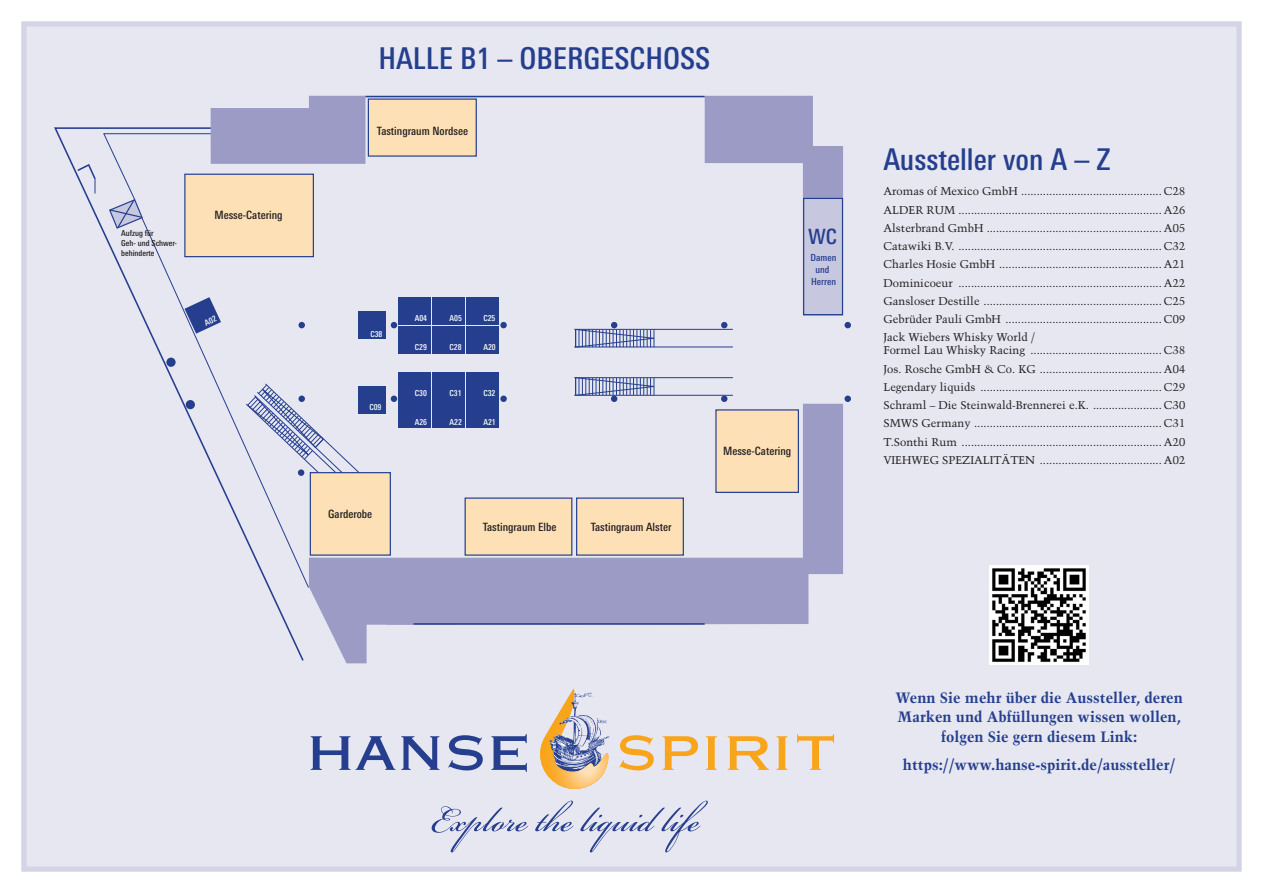
<style>
.page{position:relative;width:1263px;height:893px;background:#fff}
.page>*{position:absolute;margin:0;border:0;box-sizing:border-box;transform-origin:0 0}
.t1{font:93px "M Spartan Size Four";color:#f9a51b}
.t2{font:53.25px "Bickham Script Std";color:#253f8e}
.t3{font:500 condensed 30px "LT Univers";color:#253f8e}
.t4{font:500 condensed 21px "LT Univers";color:#253f8e}
.t5{font:700 15px/19.5px "Trump Mediaeval";color:#253f8e;text-align:center}
.t6{font:500 condensed 11.4px "LT Univers";color:#231f20}
.t7{font:11.25px/18.3px "Trump Mediaeval";color:#231f20;text-align:justify}
.t8{font:500 condensed 9.75px/11.7px "LT Univers";color:#253f8e;text-align:center}
.t9{font:500 condensed 8.25px "LT Univers";color:#fff}
.t10{font:500 condensed 8.25px/9.9px "LT Univers";color:#231f20}
.t11{font:500 condensed 6.9px "LT Univers";color:#fff}
.s1{color:#253f8e}
</style>
<div class="page">
<div style="left:24px;top:24px;width:1215px;height:845px;background:#e7e7f2"></div>
<div style="left:21px;top:21px;width:1221px;height:851px;border:5px solid #d4d4e7"></div>
<svg style="left:310px;top:404px;width:533px;height:221px"></svg>
<div style="left:184px;top:174px;width:130px;height:83px;background:#fee0b6;border:1px solid #253f8e"></div>
<div style="left:368px;top:98px;width:109px;height:59px;background:#fee0b6;border:1px solid #253f8e"></div>
<div style="left:398px;top:326px;width:33px;height:27px;background:#253f8e"></div>
<div style="left:432px;top:326px;width:33px;height:27px;background:#253f8e"></div>
<div style="left:466px;top:326px;width:33px;height:27px;background:#253f8e"></div>
<div style="left:398px;top:297px;width:33px;height:28px;background:#253f8e"></div>
<div style="left:432px;top:297px;width:33px;height:28px;background:#253f8e"></div>
<div style="left:466px;top:297px;width:33px;height:28px;background:#253f8e"></div>
<div style="left:398px;top:401px;width:33px;height:27px;background:#253f8e"></div>
<div style="left:432px;top:401px;width:33px;height:27px;background:#253f8e"></div>
<div style="left:466px;top:401px;width:33px;height:27px;background:#253f8e"></div>
<div style="left:398px;top:372px;width:33px;height:27px;background:#253f8e"></div>
<div style="left:432px;top:372px;width:33px;height:27px;background:#253f8e"></div>
<div style="left:466px;top:372px;width:33px;height:27px;background:#253f8e"></div>
<svg style="left:309px;top:558px;width:104px;height:105px"></svg>
<svg style="left:705px;top:96px;width:138px;height:220px"></svg>
<svg style="left:54px;top:127px;width:251px;height:534px"></svg>
<svg style="left:211px;top:96px;width:154px;height:68px;background:#a3a3cb"></svg>
<hr style="left:365px;top:96px;width:340px;height:1px;background:#253f8e">
<hr style="left:413px;top:623px;width:292px;height:2px;background:#253f8e">
<svg style="left:391px;top:322px;width:6px;height:6px"></svg>
<div style="left:500px;top:322px;width:7px;height:6px;background:#253f8e;border-radius:50%"></div>
<svg style="left:721px;top:322px;width:6px;height:6px"></svg>
<div style="left:844px;top:322px;width:7px;height:6px;background:#253f8e;border-radius:50%"></div>
<div style="left:844px;top:396px;width:7px;height:6px;background:#253f8e;border-radius:50%"></div>
<svg style="left:391px;top:396px;width:6px;height:6px"></svg>
<div style="left:500px;top:396px;width:7px;height:6px;background:#253f8e;border-radius:50%"></div>
<svg style="left:721px;top:396px;width:6px;height:6px"></svg>
<svg style="left:76px;top:163px;width:21px;height:30px"></svg>
<div style="left:715px;top:409px;width:84px;height:84px;background:#fee0b6;border:1px solid #253f8e"></div>
<div style="left:465px;top:497px;width:107px;height:59px;background:#fee0b6;border:1px solid #253f8e"></div>
<div style="left:576px;top:497px;width:108px;height:59px;background:#fee0b6;border:1px solid #253f8e"></div>
<div style="left:803px;top:198px;width:40px;height:117px;background:#c7c7e0;border:1px solid #253f8e"></div>
<hr style="left:574px;top:329px;width:159px;height:1px;background:#253f8e">
<hr style="left:574px;top:347px;width:159px;height:1px;background:#253f8e">
<hr style="left:574px;top:377px;width:159px;height:1px;background:#253f8e">
<hr style="left:574px;top:395px;width:159px;height:1px;background:#253f8e">
<svg style="left:575px;top:322px;width:80px;height:25px"></svg>
<svg style="left:575px;top:377px;width:80px;height:25px"></svg>
<svg style="left:309px;top:404px;width:75px;height:113px"></svg>
<div style="left:358px;top:312px;width:28px;height:27px;background:#253f8e"></div>
<div style="left:358px;top:386px;width:28px;height:28px;background:#253f8e"></div>
<svg style="left:141px;top:217px;width:168px;height:371px"></svg>
<svg style="left:103px;top:133px;width:41px;height:97px"></svg>
<hr style="left:104px;top:133px;width:107px;height:1px;background:#253f8e">
<div style="left:310px;top:472px;width:81px;height:84px;background:#fee0b6;border:1px solid #253f8e"></div>
<svg style="left:540px;top:688px;width:69px;height:101px"></svg>
<img style="left:990px;top:566px;width:98px;height:99px">
<svg style="left:185px;top:297px;width:36px;height:37px"></svg>
<p class="t10" style="left:121px;top:228px;width:57px">Aufzug für<br>Geh- und Schwer&shy;behinderte</p>
<p class="t6" style="left:214px;top:209px;width:70px">Messe-Catering</p>
<h3 class="t3" style="left:378px;top:41px;width:333px">HALLE B1 – OBERGESCHOSS</h3>
<p class="t6" style="left:377px;top:124px;width:93px">Tastingraum Nordsee</p>
<p class="t9" style="left:370px;top:329px;width:14px">C38</p>
<p class="t9" style="left:369px;top:403px;width:14px">C09</p>
<p class="t9" style="left:415px;top:314px;width:14px">A04</p>
<p class="t9" style="left:449px;top:314px;width:14px">A05</p>
<p class="t9" style="left:483px;top:314px;width:14px">C25</p>
<p class="t9" style="left:415px;top:342px;width:14px">C29</p>
<p class="t9" style="left:449px;top:342px;width:14px">C28</p>
<p class="t9" style="left:483px;top:342px;width:14px">A20</p>
<p class="t9" style="left:415px;top:388px;width:14px">C30</p>
<p class="t9" style="left:449px;top:388px;width:14px">C31</p>
<p class="t9" style="left:483px;top:388px;width:14px">C32</p>
<p class="t11" style="left:422px;top:392px;width:10px">I32</p>
<p class="t11" style="left:451px;top:392px;width:10px">I31</p>
<p class="t11" style="left:480px;top:392px;width:10px">I30</p>
<p class="t9" style="left:415px;top:417px;width:14px">A26</p>
<p class="t9" style="left:449px;top:417px;width:14px">A22</p>
<p class="t9" style="left:483px;top:417px;width:14px">A21</p>
<p class="t6" style="left:328px;top:507px;width:45px">Garderobe</p>
<p class="t6" style="left:483px;top:520px;width:75px">Tastingraum Elbe</p>
<p class="t6" style="left:591px;top:520px;width:82px">Tastingraum Alster</p>
<h3 class="t4" style="left:808px;top:225px;width:30px">WC</h3>
<p class="t8" style="left:811px;top:252px;width:27px">Damen und<br>Herren</p>
<p class="t6" style="left:723px;top:444px;width:70px">Messe-Catering</p>
<h3 class="t3" style="left:883px;top:142px;width:229px">Aussteller von A – Z</h3>
<p class="t7" style="left:883px;top:182px;width:303px">Aromas of Mexico GmbH ............................................. C28<br>ALDER RUM ................................................................. A26<br>Alsterbrand GmbH ........................................................ A05<br>Catawiki B.V. ................................................................. C32<br>Charles Hosie GmbH .................................................... A21<br>Dominicoeur ................................................................. A22<br>Gansloser Destille ......................................................... C25<br>Gebrüder Pauli GmbH .................................................. C09<br>Jack Wiebers Whisky World /</p>
<p class="t7" style="left:883px;top:341px;width:303px">Formel Lau Whisky Racing .......................................... C38<br>Jos. Rosche GmbH &amp; Co. KG ....................................... A04<br>Legendary liquids .......................................................... C29<br>Schraml – Die Steinwald-Brennerei e.K. ...................... C30<br>SMWS Germany ............................................................ C31<br>T.Sonthi Rum ................................................................ A20<br>VIEHWEG SPEZIALITÄTEN ....................................... A02</p>
<h1 class="t1" style="left:307px;top:683px;width:531px"><span class="s1">HANSE</span> SPIRIT</h1>
<h2 class="t2" style="left:430px;top:781px;width:294px">Explore the liquid life</h2>
<h3 class="t5" style="left:895px;top:688px;width:289px">Wenn Sie mehr über die Aussteller, deren<br>Marken und Abfüllungen wissen wollen, folgen Sie gern diesem Link:</h3>
<h3 class="t5" style="left:903px;top:755px;width:274px">https://www.hanse-spirit.de/aussteller/</h3>
</div>
